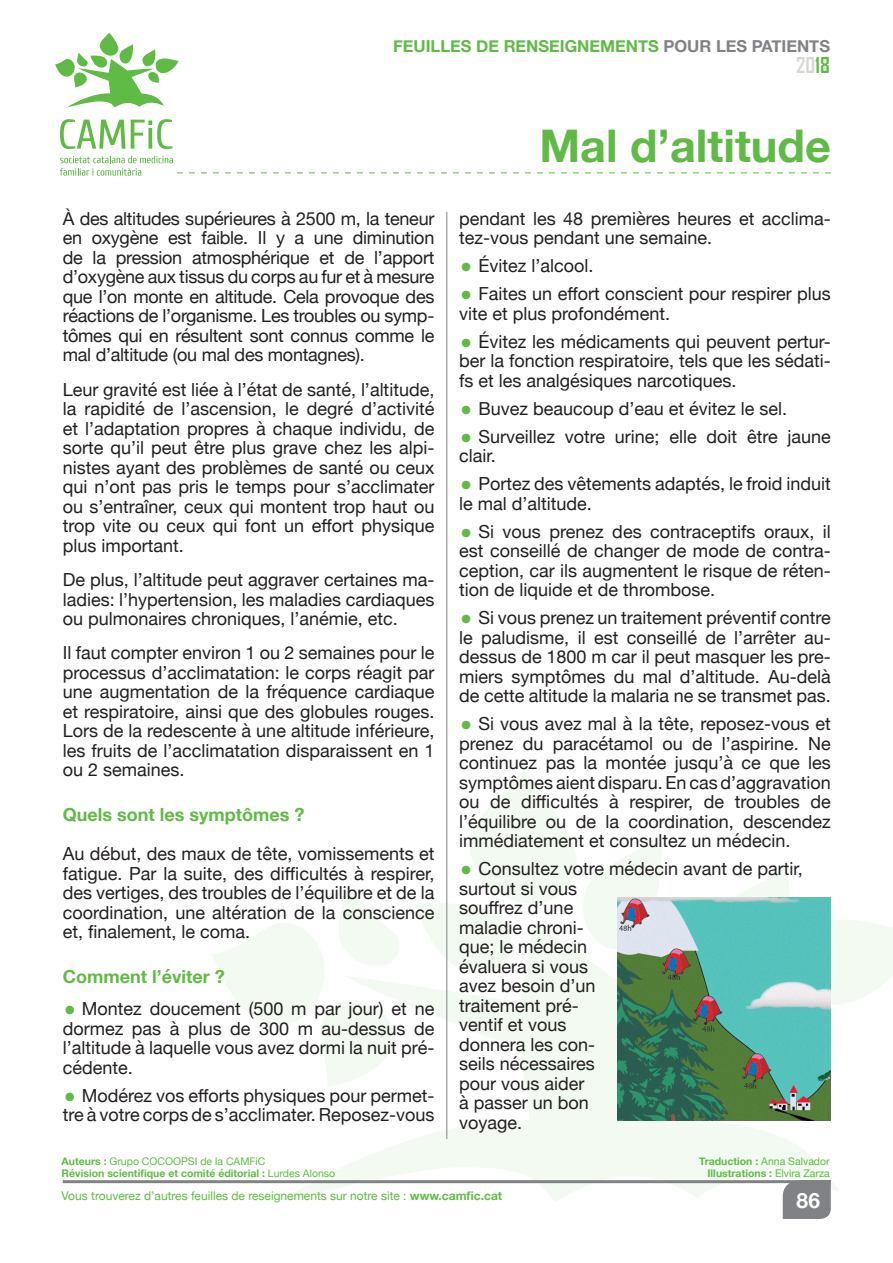
<style>
.page{position:relative;width:893px;height:1263px;background:#fff}
.page>*{position:absolute;margin:0;border:0;box-sizing:border-box;transform-origin:0 0}
.Titulo{font:700 45px "Helvetica Neue";color:#60bb46}
.t1{font:700 21px "Agency FB";color:#d7d7d4}
.t2{font:700 21px "Helvetica Neue";color:#fff}
.Galerada{font:18px/19.5px "Helvetica Neue";color:#231f20;text-align:justify}
.Titulillo{font:700 18px "Helvetica Neue";color:#60bb46}
.t3{font:700 16.5px "Helvetica Neue";color:#60bb46}
.t4{font:12px "Helvetica Neue";color:#60bb46}
.t5{font:700 10.5px "Helvetica Neue";color:#60bb46}
.t6{font:10.5px "Helvetica Neue";color:#60bb46}
.s1{color:#808285}
.s2{color:#60bb46}
.s3{font-size:39px;color:#60bb46}
.s4{font-weight:700}
.s5{font-weight:400}
</style>
<div class="page">
<svg style="left:281px;top:979px;width:557px;height:223px;fill:#f3faf1"></svg>
<svg style="left:212px;top:887px;width:189px;height:200px"></svg>
<svg style="left:415px;top:770px;width:247px;height:209px"></svg>
<svg style="left:715px;top:868px;width:178px;height:192px"></svg>
<hr style="left:63px;top:1180px;width:768px;height:3px;background:#808285">
<div style="left:783px;top:1180px;width:48px;height:39px;background:#808285"></div>
<svg style="left:55px;top:33px;width:124px;height:74px"></svg>
<svg style="left:60px;top:156px;width:771px;height:20px"></svg>
<svg style="left:60px;top:119px;width:65px;height:30px"></svg>
<svg style="left:131px;top:119px;width:41px;height:30px"></svg>
<hr style="left:446px;top:212px;width:1px;height:927px;background:#808285">
<img style="left:617px;top:898px;width:214px;height:223px">
<p class="t3" style="left:393px;top:33px;width:438px">FEUILLES DE RENSEIGNEMENTS <span class="s1">POUR LES PATIENTS</span></p>
<p class="t1" style="left:796px;top:52px;width:35px">20<span class="s2">18</span></p>
<p class="Galerada" style="left:63px;top:210px;width:373px">À des altitudes supérieures à 2500 m, la teneur en oxygène est faible. Il y a une diminution de la pression atmosphérique et de l’apport d’oxygène aux tissus du corps au fur et à mesure que l’on monte en altitude. Cela provoque des réactions de l’organisme. Les troubles ou symp&shy;tômes qui en résultent sont connus comme le mal d’altitude (ou mal des montagnes).</p>
<p class="Galerada" style="left:63px;top:380px;width:373px">Leur gravité est liée à l’état de santé, l’altitude, la rapidité de l’ascension, le degré d’activité et l’adaptation propres à chaque individu, de sorte qu’il peut être plus grave chez les alpi&shy;nistes ayant des problèmes de santé ou ceux qui n’ont pas pris le temps pour s’acclimater ou s’entraîner, ceux qui montent trop haut ou trop vite ou ceux qui font un effort physique plus important.</p>
<p class="Galerada" style="left:63px;top:571px;width:373px">De plus, l’altitude peut aggraver certaines ma&shy;ladies: l’hypertension, les maladies cardiaques ou pulmonaires chroniques, l’anémie, etc.</p>
<p class="Galerada" style="left:63px;top:644px;width:373px">Il faut compter environ 1 ou 2 semaines pour le processus d’acclimatation: le corps réagit par une augmentation de la fréquence cardiaque et respiratoire, ainsi que des globules rouges.<br>Lors de la redescente à une altitude inférieure, les fruits de l’acclimatation disparaissent en 1 ou 2 semaines.</p>
<p class="Titulillo" style="left:63px;top:801px;width:243px">Quels sont les symptômes ?</p>
<p class="Galerada" style="left:63px;top:845px;width:373px">Au début, des maux de tête, vomissements et fatigue. Par la suite, des difficultés à respirer, des vertiges, des troubles de l’équilibre et de la coordination, une altération de la conscience et, finalement, le coma.</p>
<p class="Titulillo" style="left:63px;top:962px;width:163px">Comment l’éviter ?</p>
<p class="Galerada" style="left:63px;top:1000px;width:373px"><span class="s3">•</span> Montez doucement (500 m par jour) et ne dormez pas à plus de 300 m au-dessus de l’altitude à laquelle vous avez dormi la nuit pré&shy;cédente.</p>
<p class="Galerada" style="left:63px;top:1087px;width:373px"><span class="s3">•</span> Modérez vos efforts physiques pour permet&shy;tre à votre corps de s’acclimater. Reposez-vous</p>
<p class="t6" style="left:62px;top:1153px;width:205px"><span class="s4">Auteurs :</span> Grupo COCOOPSI de la CAMFiC</p>
<p class="t5" style="left:62px;top:1165px;width:275px">Révision scientifique et comité éditorial : <span class="s5">Lurdes Alonso</span></p>
<p class="Titulo" style="left:539px;top:110px;width:293px">Mal d’altitude</p>
<p class="Galerada" style="left:459px;top:210px;width:373px">pendant les 48 premières heures et acclima&shy;tez-vous pendant une semaine.</p>
<p class="Galerada" style="left:459px;top:257px;width:136px"><span class="s3">•</span> Évitez l’alcool.</p>
<p class="Galerada" style="left:459px;top:285px;width:373px"><span class="s3">•</span> Faites un effort conscient pour respirer plus vite et plus profondément.</p>
<p class="Galerada" style="left:459px;top:333px;width:373px"><span class="s3">•</span> Évitez les médicaments qui peuvent pertur&shy;ber la fonction respiratoire, tels que les sédati&shy;fs et les analgésiques narcotiques.</p>
<p class="Galerada" style="left:459px;top:400px;width:329px"><span class="s3">•</span> Buvez beaucoup d’eau et évitez le sel.</p>
<p class="Galerada" style="left:459px;top:428px;width:373px"><span class="s3">•</span> Surveillez votre urine; elle doit être jaune clair.</p>
<p class="Galerada" style="left:459px;top:475px;width:373px"><span class="s3">•</span> Portez des vêtements adaptés, le froid induit le mal d’altitude.</p>
<p class="Galerada" style="left:459px;top:523px;width:373px"><span class="s3">•</span> Si vous prenez des contraceptifs oraux, il est conseillé de changer de mode de contra&shy;ception, car ils augmentent le risque de réten&shy;tion de liquide et de thrombose.</p>
<p class="Galerada" style="left:459px;top:609px;width:373px"><span class="s3">•</span> Si vous prenez un traitement préventif contre le paludisme, il est conseillé de l’arrêter au&shy;dessus de 1800 m car il peut masquer les pre&shy;miers symptômes du mal d’altitude. Au-delà de cette altitude la malaria ne se transmet pas.</p>
<p class="Galerada" style="left:459px;top:715px;width:373px"><span class="s3">•</span> Si vous avez mal à la tête, reposez-vous et prenez du paracétamol ou de l’aspirine. Ne continuez pas la montée jusqu’à ce que les symptômes aient disparu. En cas d’aggravation ou de difficultés à respirer, de troubles de l’équilibre ou de la coordination, descendez immédiatement et consultez un médecin.</p>
<p class="Galerada" style="left:459px;top:860px;width:345px;text-align:left"><span class="s3">•</span> Consultez votre médecin avant de partir, surtout si vous<br>souffrez d’une<br>maladie chroni-<br>que; le médecin<br>évaluera si vous<br>avez besoin d’un<br>traitement pré-<br>ventif et vous<br>donnera les con-<br>seils nécessaires<br>pour vous aider<br>à passer un bon<br>voyage.</p>
<p class="t6" style="left:699px;top:1153px;width:132px"><span class="s4">Traduction :</span> Anna Salvador</p>
<p class="t5" style="left:707px;top:1165px;width:124px">Illustrations : <span class="s5">Elvira Zarza</span></p>
<p class="t4" style="left:62px;top:1187px;width:442px">Vous trouverez d’autres feuilles de reseignements sur notre site : <span class="s4">www.camfic.cat</span></p>
<p class="t2" style="left:797px;top:1183px;width:25px">86</p>
</div>
